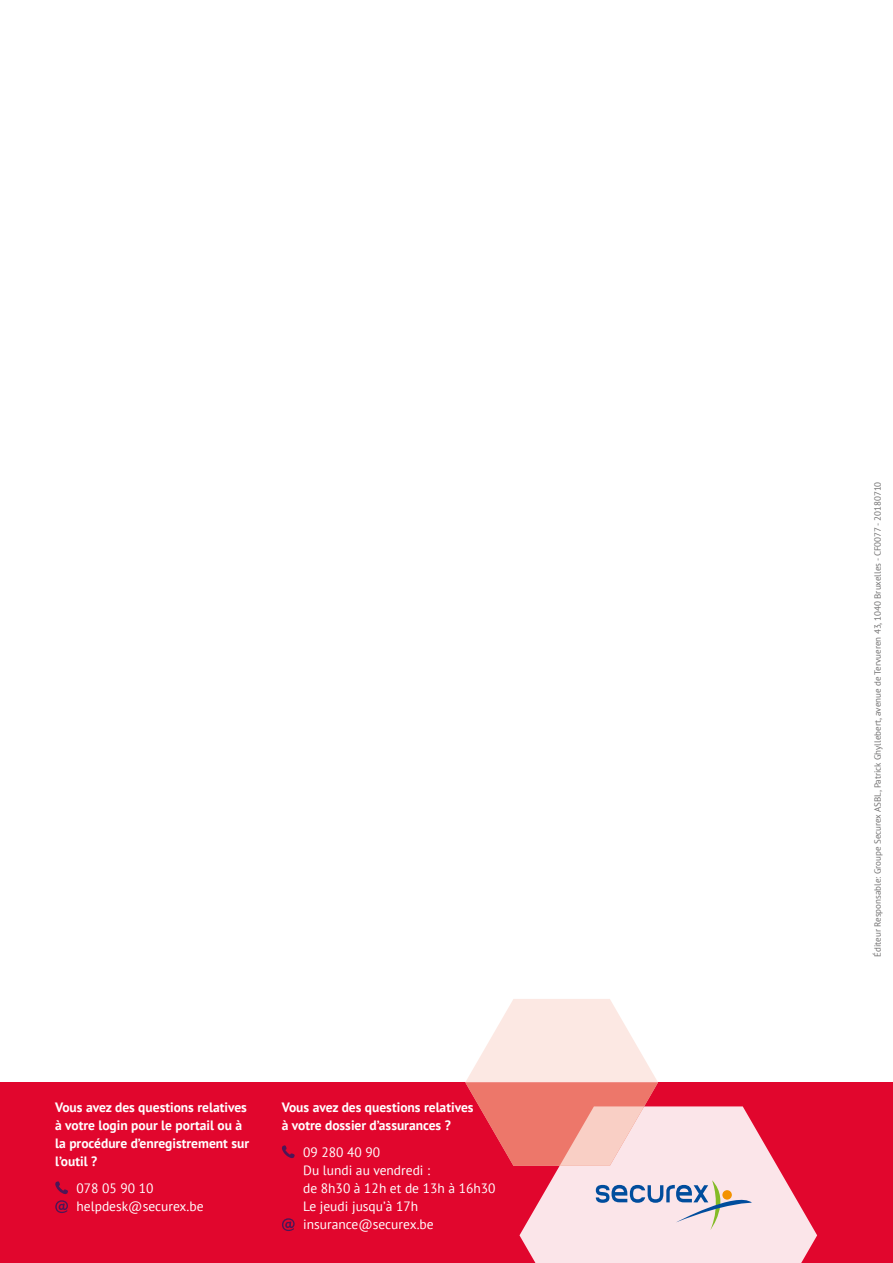
<style>
.page{position:relative;width:893px;height:1263px;background:#fff}
.page>*{position:absolute;margin:0;border:0;box-sizing:border-box;transform-origin:0 0}
.t1{font:700 13.5px/18px "PT Sans";color:#fff}
.t2{font:13.5px/18px "PT Sans";color:#fff}
.t3{font:9px "PT Sans";color:#706f6f}
</style>
<div class="page">
<div style="left:0;top:1082px;width:893px;height:181px;background:#e1062d"></div>
<svg style="left:519px;top:1106px;width:298px;height:157px;fill:#fbe5e9"></svg>
<svg style="left:596px;top:1180px;width:156px;height:50px;background:#d3ccd8"></svg>
<svg style="left:55px;top:1181px;width:13px;height:13px"></svg>
<svg style="left:55px;top:1200px;width:13px;height:13px"></svg>
<svg style="left:282px;top:1145px;width:13px;height:13px"></svg>
<svg style="left:282px;top:1218px;width:13px;height:13px"></svg>
<svg style="left:465px;top:999px;width:193px;height:167px"></svg>
<p class="t1" style="left:55px;top:1098px;width:195px">Vous avez des questions relatives à votre login pour le portail ou à la procédure d’enregistrement sur l’outil ?</p>
<p class="t2" style="left:77px;top:1178px;width:129px">078 05 90 10 helpdesk@securex.be</p>
<p class="t1" style="left:282px;top:1098px;width:193px">Vous avez des questions relatives à votre dossier d’assurances ?</p>
<p class="t2" style="left:303px;top:1142px;width:194px">09 280 40 90<br>Du lundi au vendredi :<br>de 8h30 à 12h et de 13h à 16h30<br>Le jeudi jusqu’à 17h insurance@securex.be</p>
<p class="t3" style="left:872px;top:957px;width:477px;rotate:-90deg">Éditeur Responsable: Groupe Securex ASBL, Patrick Ghyllebert, avenue de Tervueren 43, 1040 Bruxelles - CF0077 - 20180710</p>
</div>
